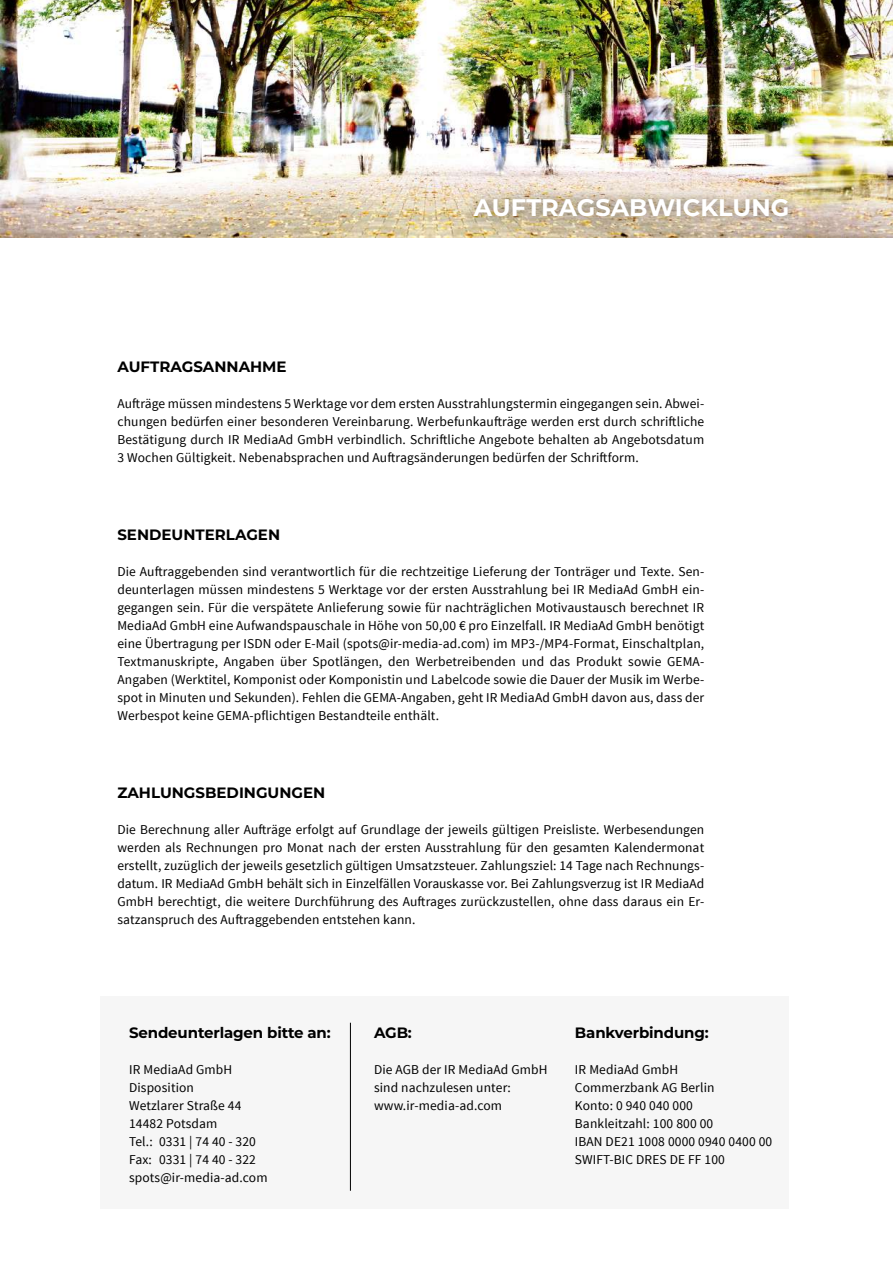
<style>
.page{position:relative;width:893px;height:1263px;background:#fff}
.page>*{position:absolute;margin:0;border:0;box-sizing:border-box;transform-origin:0 0}
.t1{font:700 24px "Montserrat";color:#fff}
.t2{font:700 15px "Montserrat";color:#000}
.t3{font:13.5px/18px "Source Sans Pro";letter-spacing:.01em;color:#000}
</style>
<div class="page">
<img style="left:0;top:0;width:893px;height:237px">
<div style="left:462px;top:185px;width:339px;height:45px;background:#000;opacity:.5"></div>
<div style="left:100px;top:996px;width:689px;height:213px;background:#f6f6f6"></div>
<hr style="left:350px;top:1023px;width:1px;height:168px;background:#000">
<p class="t2" style="left:117px;top:356px;width:171px">AUFTRAGSANNAHME</p>
<h1 class="t1" style="left:474px;top:190px;width:317px">AUFTRAGSABWICKLUNG</h1>
<p class="t3" style="left:117px;top:395px;width:588px;text-align:justify">Aufträge müssen mindestens 5 Werktage vor dem ersten Ausstrahlungstermin eingegangen sein. Abwei&shy;chungen bedürfen einer besonderen Vereinbarung. Werbefunkaufträge werden erst durch schriftliche Bestätigung durch IR MediaAd GmbH verbindlich. Schriftliche Angebote behalten ab Angebotsdatum 3 Wochen Gültigkeit. Nebenabsprachen und Auftragsänderungen bedürfen der Schriftform.</p>
<p class="t2" style="left:117px;top:524px;width:164px">SENDEUNTERLAGEN</p>
<p class="t3" style="left:117px;top:563px;width:588px;text-align:justify">Die Auftraggebenden sind verantwortlich für die rechtzeitige Lieferung der Tonträger und Texte. Sen&shy;deunterlagen müssen mindestens 5 Werktage vor der ersten Ausstrahlung bei IR MediaAd GmbH ein&shy;gegangen sein. Für die verspätete Anlieferung sowie für nachträglichen Motivaustausch berechnet IR MediaAd GmbH eine Aufwandspauschale in Höhe von 50,00 € pro Einzelfall. IR MediaAd GmbH benötigt eine Übertragung per ISDN oder E-Mail (spots@ir-media-ad.com) im MP3-/MP4-Format, Einschaltplan, Textmanuskripte, Angaben über Spotlängen, den Werbetreibenden und das Produkt sowie GEMA-Angaben (Werktitel, Komponist oder Komponistin und Labelcode sowie die Dauer der Musik im Werbe&shy;spot in Minuten und Sekunden). Fehlen die GEMA-Angaben, geht IR MediaAd GmbH davon aus, dass der Werbespot keine GEMA-pflichtigen Bestandteile enthält.</p>
<p class="t2" style="left:117px;top:782px;width:209px">ZAHLUNGSBEDINGUNGEN</p>
<p class="t3" style="left:117px;top:821px;width:588px;text-align:justify">Die Berechnung aller Aufträge erfolgt auf Grundlage der jeweils gültigen Preisliste. Werbesendungen werden als Rechnungen pro Monat nach der ersten Ausstrahlung für den gesamten Kalendermonat erstellt, zuzüglich der jeweils gesetzlich gültigen Umsatzsteuer. Zahlungsziel: 14 Tage nach Rechnungs&shy;datum. IR MediaAd GmbH behält sich in Einzelfällen Vorauskasse vor. Bei Zahlungsverzug ist IR MediaAd GmbH berechtigt, die weitere Durchführung des Auftrages zurückzustellen, ohne dass daraus ein Er&shy;satzanspruch des Auftraggebenden entstehen kann.</p>
<p class="t2" style="left:129px;top:1022px;width:203px">Sendeunterlagen bitte an:</p>
<p class="t2" style="left:374px;top:1022px;width:39px">AGB:</p>
<p class="t2" style="left:575px;top:1022px;width:135px">Bankverbindung:</p>
<p class="t3" style="left:374px;top:1061px;width:175px">Die AGB der IR MediaAd GmbH sind nachzulesen unter: www.ir-media-ad.com</p>
<p class="t3" style="left:129px;top:1061px;width:140px">IR MediaAd GmbH<br>Disposition<br>Wetzlarer Straße 44<br>14482 Potsdam<br>Tel.: 0331 | 74 40 - 320<br>Fax: 0331 | 74 40 - 322 spots@ir-media-ad.com</p>
<p class="t3" style="left:575px;top:1061px;width:199px">IR MediaAd GmbH<br>Commerzbank AG Berlin<br>Konto: 0 940 040 000<br>Bankleitzahl: 100 800 00<br>IBAN DE21 1008 0000 0940 0400 00<br>SWIFT-BIC DRES DE FF 100</p>
</div>
